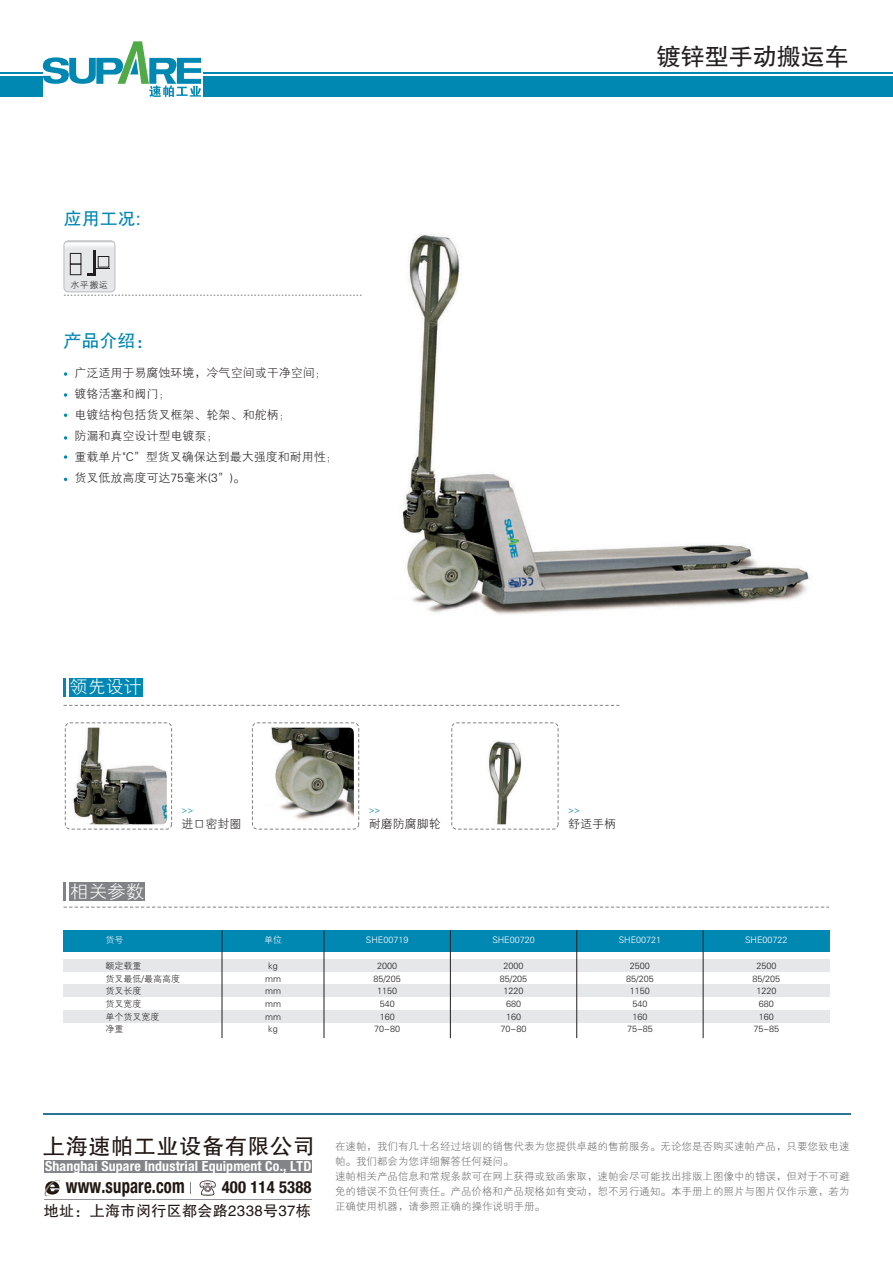
<style>
.page{position:relative;width:893px;height:1263px;background:#fff}
.page>*{position:absolute;margin:0;border:0;box-sizing:border-box;transform-origin:0 0}
.t1{font:24px "FZHTJW GB1 0";color:#231f20}
.t2{font:22.2px "FZHTJW GB1 0";letter-spacing:.025em;color:#211814}
.t3{font:700 condensed 19.95px "Helvetica Neue LT Pro";letter-spacing:.01em;color:#211814;scale:.83 1}
.t4{font:18px "FZHTJW GB1 0";color:#0087b2}
.t5{font:18px "FZXH1 JW GB1 0";color:#fff}
.t6{font:700 condensed 16.65px "Helvetica Neue LT Pro";letter-spacing:.01em;color:#211814}
.t7{font:15px "FZHTJW GB1 0";letter-spacing:.025em;color:#211814}
.t8{font:700 condensed 13.8px "Helvetica Neue LT Pro";letter-spacing:.01em;color:#fff}
.t9{font:12px/21px "FZXH1 JW GB1 0";color:#231f20}
.t10{font:10.5px/15px "FZXH1 JW GB1 0";color:#6f6f72}
.t11{font:9px/12.8px "FZXH1 JW GB1 0";color:#231f20;text-align:center}
.t12{font:9px "FZXH1 JW GB1 0";color:#fff}
.t13{font:9px "FZXH1 JW GB1 0";color:#0087b2}
</style>
<div class="page">
<svg style="left:42px;top:41px;width:159px;height:56px"></svg>
<div style="left:204px;top:77px;width:689px;height:20px;background:#0087b2"></div>
<hr style="left:204px;top:72px;width:689px;height:1px;background:#0087b2">
<div style="left:0;top:77px;width:43px;height:20px;background:#0087b2"></div>
<hr style="left:0;top:72px;width:43px;height:1px;background:#0087b2">
<hr style="left:43px;top:1114px;width:807px;height:1px;background:#2f7495">
<div style="left:44px;top:1160px;width:268px;height:12px;background:#838488"></div>
<hr style="left:44px;top:1199px;width:268px;height:1px;background:#93959a">
<svg style="left:199px;top:1180px;width:17px;height:16px"></svg>
<svg style="left:44px;top:1180px;width:16px;height:17px"></svg>
<svg style="left:64px;top:241px;width:298px;height:55px"></svg>
<svg style="left:64px;top:372px;width:3px;height:4px"></svg>
<svg style="left:64px;top:413px;width:3px;height:4px"></svg>
<svg style="left:64px;top:393px;width:3px;height:4px"></svg>
<svg style="left:64px;top:455px;width:3px;height:4px"></svg>
<svg style="left:64px;top:436px;width:3px;height:4px"></svg>
<svg style="left:64px;top:705px;width:555px;height:1px"></svg>
<div style="left:69px;top:678px;width:74px;height:18px;background:#0087b2"></div>
<svg style="left:64px;top:678px;width:2px;height:18px"></svg>
<div style="left:65px;top:722px;width:107px;height:107px;border:1px dashed #808285;border-radius:5px"></div>
<img style="left:73px;top:728px;width:94px;height:96px">
<div style="left:252px;top:722px;width:107px;height:107px;border:1px dashed #808285;border-radius:5px"></div>
<img style="left:271px;top:728px;width:83px;height:92px">
<div style="left:451px;top:722px;width:107px;height:107px;border:1px dashed #808285;border-radius:5px"></div>
<img style="left:488px;top:741px;width:34px;height:83px">
<svg style="left:64px;top:907px;width:765px;height:1px"></svg>
<div style="left:69px;top:882px;width:76px;height:19px;background:#808285"></div>
<svg style="left:64px;top:882px;width:2px;height:19px"></svg>
<div style="left:64px;top:959px;width:765px;height:13px;background:#e6e7e9"></div>
<div style="left:64px;top:984px;width:765px;height:13px;background:#e6e7e9"></div>
<div style="left:64px;top:1010px;width:765px;height:13px;background:#e6e7e9"></div>
<div style="left:64px;top:930px;width:765px;height:21px;background:#0087b2"></div>
<hr style="left:222px;top:930px;width:1px;height:108px;background:#231f20">
<hr style="left:324px;top:930px;width:1px;height:108px;background:#231f20">
<hr style="left:450px;top:930px;width:1px;height:108px;background:#231f20">
<hr style="left:576px;top:930px;width:1px;height:108px;background:#231f20">
<hr style="left:703px;top:930px;width:1px;height:108px;background:#231f20">
<img style="left:402px;top:234px;width:408px;height:381px">
<h3 class="t4" style="left:64px;top:208px;width:78px">应用工况:</h3>
<p class="t11" style="left:71px;top:279px;width:39px">水平搬运</p>
<h3 class="t4" style="left:63px;top:331px;width:91px">产品介绍：</h3>
<p class="t9" style="left:75px;top:363px;width:265px">广泛适用于易腐蚀环境，冷气空间或干净空间；镀铬活塞和阀门；<br>电镀结构包括货叉框架、轮架、和舵柄；<br>防漏和真空设计型电镀泵；<br>重载单片"C”型货叉确保达到最大强度和耐用性；货叉低放高度可达75毫米(3”)。</p>
<h1 class="t1" style="left:657px;top:44px;width:193px">镀锌型手动搬运车</h1>
<h3 class="t5" style="left:70px;top:677px;width:73px">领先设计</h3>
<p class="t13" style="left:182px;top:805px;width:13px">&gt;&gt;</p>
<p class="t9" style="left:182px;top:814px;width:62px">进口密封圈</p>
<h3 class="t5" style="left:70px;top:882px;width:76px">相关参数</h3>
<p class="t12" style="left:106px;top:935px;width:19px">货号</p>
<p class="t11" style="left:106px;top:960px;width:76px;text-align:left">额定载重<br>货叉最低/最高高度货叉长度<br>货叉宽度<br>单个货叉宽度<br>净重</p>
<p class="t12" style="left:264px;top:935px;width:19px">单位</p>
<p class="t11" style="left:265px;top:959px;width:17px">kg mm mm mm mm kg</p>
<p class="t13" style="left:369px;top:805px;width:13px">&gt;&gt;</p>
<p class="t9" style="left:369px;top:814px;width:73px">耐磨防腐脚轮</p>
<p class="t12" style="left:366px;top:935px;width:44px">SHE00719</p>
<p class="t11" style="left:373px;top:959px;width:29px">2000<br>85/205<br>1150<br>540<br>160<br>70-80</p>
<p class="t13" style="left:568px;top:805px;width:13px">&gt;&gt;</p>
<p class="t9" style="left:568px;top:814px;width:49px">舒适手柄</p>
<p class="t12" style="left:492px;top:935px;width:44px">SHE00720</p>
<p class="t11" style="left:500px;top:959px;width:29px">2000<br>85/205<br>1220<br>680<br>160<br>70-80</p>
<p class="t12" style="left:619px;top:935px;width:44px">SHE00721</p>
<p class="t11" style="left:626px;top:959px;width:29px">2500<br>85/205<br>1150<br>540<br>160<br>75-85</p>
<p class="t12" style="left:745px;top:935px;width:44px">SHE00722</p>
<p class="t11" style="left:753px;top:959px;width:29px">2500<br>85/205<br>1220<br>680<br>160<br>75-85</p>
<h2 class="t2" style="left:43px;top:1134px;width:274px">上海速帕工业设备有限公司</h2>
<h3 class="t8" style="left:45px;top:1157px;width:268px">Shanghai Supare Industrial Equipment Co., LTD</h3>
<h3 class="t3" style="left:66px;top:1174px;width:145px">www.supare.com</h3>
<h3 class="t6" style="left:222px;top:1177px;width:91px">400 114 5388</h3>
<h3 class="t7" style="left:44px;top:1202px;width:269px">地址：上海市闵行区都会路2338号37栋</h3>
<p class="t10" style="left:335px;top:1139px;width:516px">在速帕，我们有几十名经过培训的销售代表为您提供卓越的售前服务。无论您是否购买速帕产品，只要您致电速帕。我们都会为您详细解答任何疑问。<br>速帕相关产品信息和常规条款可在网上获得或致函索取，速帕会尽可能找出排版上图像中的错误，但对于不可避免的错误不负任何责任。产品价格和产品规格如有变动，恕不另行通知。本手册上的照片与图片仅作示意，若为正确使用机器，请参照正确的操作说明手册。</p>
</div>
